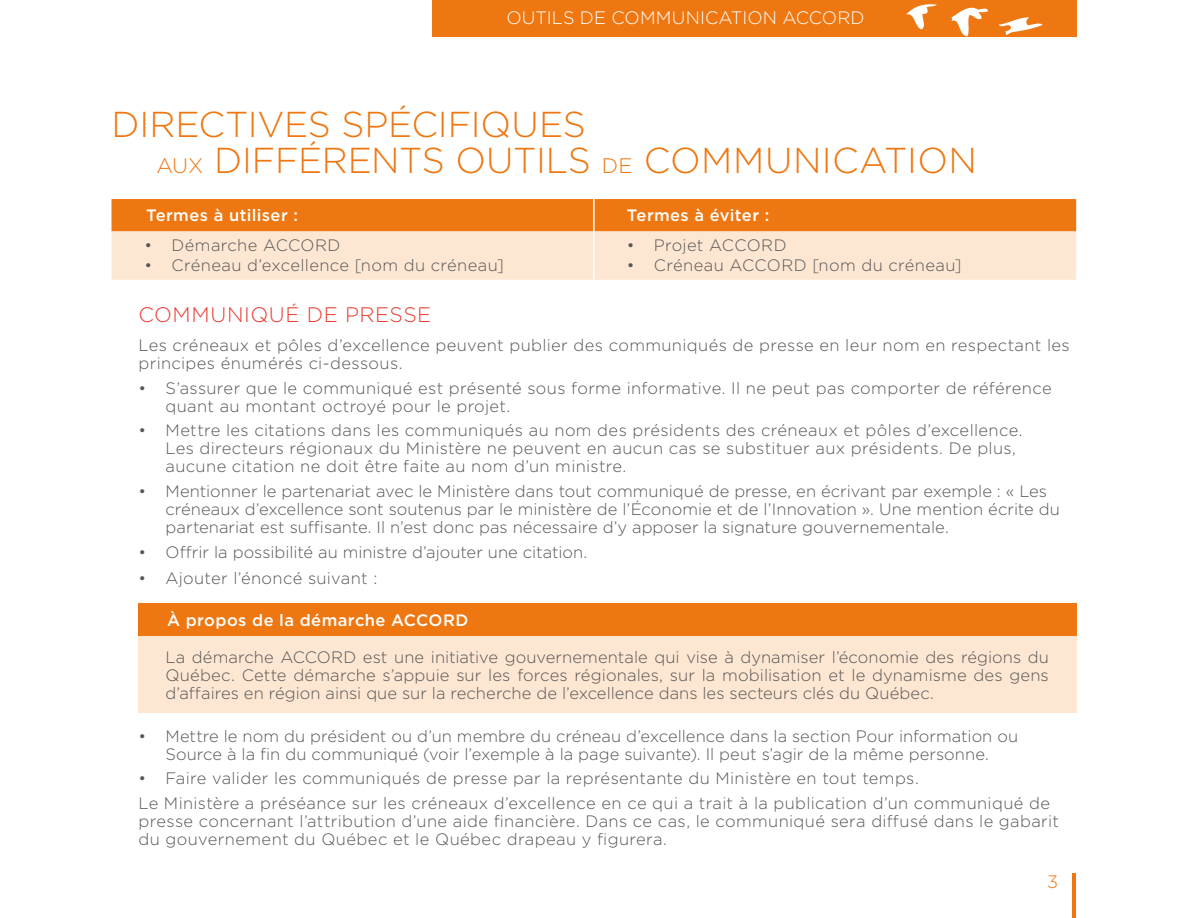
<style>
.page{position:relative;width:1188px;height:918px;background:#fff}
.page>*{position:absolute;margin:0;border:0;box-sizing:border-box;transform-origin:0 0}
.t1{font:300 36px/36px "Gotham";letter-spacing:-.005em;color:#e71}
.t2{font:300 21px "Gotham";letter-spacing:.025em;color:#e83e33}
.t3{font:300 18px "Gotham";letter-spacing:.005em;color:#fff}
.t4{font:300 18px "Gotham";color:#e71}
.texte_courant{font:300 16.5px/18px "Gotham";letter-spacing:.015em;color:#575756}
.texte_courant-2{font:500 16.5px "Gotham";letter-spacing:.025em;color:#fff}
.texte_courant-3{font:300 16.5px "Gotham";letter-spacing:-.005em;color:#575756}
.s1{font-size:21px}
</style>
<div class="page">
<div style="left:432px;top:0;width:644px;height:37px;background:#e71"></div>
<hr style="left:1072px;top:873px;width:4px;height:45px;background:#e71">
<svg style="left:906px;top:4px;width:31px;height:25px"></svg>
<svg style="left:951px;top:7px;width:37px;height:29px"></svg>
<svg style="left:999px;top:17px;width:44px;height:18px"></svg>
<div style="left:112px;top:199px;width:964px;height:32px;background:#e71"></div>
<div style="left:112px;top:231px;width:964px;height:49px;background:#fde6d2"></div>
<hr style="left:593px;top:231px;width:2px;height:49px;background:#fff">
<hr style="left:593px;top:199px;width:2px;height:32px;background:#fff">
<div style="left:139px;top:604px;width:938px;height:32px;background:#e71"></div>
<div style="left:139px;top:636px;width:938px;height:76px;background:#fde6d2"></div>
<p class="t3" style="left:506px;top:6px;width:360px">OUTILS DE COMMUNICATION ACCORD</p>
<h4 class="t1" style="left:157px;top:105px;width:822px;text-indent:-45px">DIRECTIVES SPÉCIFIQUES<br><span class="s1">AUX</span> DIFFÉRENTS OUTILS <span class="s1">DE</span> COMMUNICATION</h4>
<p class="texte_courant-2" style="left:146px;top:204px;width:154px">Termes à utiliser :</p>
<p class="texte_courant-2" style="left:627px;top:204px;width:144px">Termes à éviter :</p>
<p class="texte_courant" style="left:145px;top:236px;width:198px">• Démarche ACCORD</p>
<p class="texte_courant" style="left:145px;top:256px;width:361px">• Créneau d’excellence [nom du créneau]</p>
<p class="texte_courant" style="left:627px;top:236px;width:161px">• Projet ACCORD</p>
<p class="texte_courant" style="left:627px;top:256px;width:336px">• Créneau ACCORD [nom du créneau]</p>
<h5 class="t2" style="left:139px;top:301px;width:294px">COMMUNIQUÉ DE PRESSE</h5>
<p class="texte_courant" style="left:139px;top:336px;width:933px">Les créneaux et pôles d’excellence peuvent publier des communiqués de presse en leur nom en respectant les principes énumérés ci-dessous.</p>
<p class="texte_courant" style="left:166px;top:378px;width:888px;text-indent:-27px">• S’assurer que le communiqué est présenté sous forme informative. Il ne peut pas comporter de référence quant au montant octroyé pour le projet.</p>
<p class="texte_courant" style="left:166px;top:421px;width:859px;text-indent:-27px">• Mettre les citations dans les communiqués au nom des présidents des créneaux et pôles d’excellence.<br>Les directeurs régionaux du Ministère ne peuvent en aucun cas se substituer aux présidents. De plus, aucune citation ne doit être faite au nom d’un ministre.</p>
<p class="texte_courant" style="left:166px;top:482px;width:896px;text-indent:-27px">• Mentionner le partenariat avec le Ministère dans tout communiqué de presse, en écrivant par exemple : « Les créneaux d’excellence sont soutenus par le ministère de l’Économie et de l’Innovation ». Une mention écrite du partenariat est suffisante. Il n’est donc pas nécessaire d’y apposer la signature gouvernementale.</p>
<p class="texte_courant-3" style="left:139px;top:542px;width:450px">• Offrir la possibilité au ministre d’ajouter une citation.</p>
<p class="texte_courant" style="left:139px;top:569px;width:240px">• Ajouter l’énoncé suivant :</p>
<p class="texte_courant-2" style="left:167px;top:609px;width:303px">À propos de la démarche ACCORD</p>
<p class="texte_courant" style="left:166px;top:647px;width:885px;text-align:justify">La démarche ACCORD est une initiative gouvernementale qui vise à dynamiser l’économie des régions du Québec. Cette démarche s’appuie sur les forces régionales, sur la mobilisation et le dynamisme des gens d’affaires en région ainsi que sur la recherche de l’excellence dans les secteurs clés du Québec.</p>
<p class="texte_courant" style="left:139px;top:726px;width:881px;text-align:center">• Mettre le nom du président ou d’un membre du créneau d’excellence dans la section Pour information ou<br>Source à la fin du communiqué (voir l’exemple à la page suivante). Il peut s’agir de la même personne.</p>
<p class="texte_courant" style="left:139px;top:769px;width:782px">• Faire valider les communiqués de presse par la représentante du Ministère en tout temps.</p>
<p class="texte_courant" style="left:139px;top:794px;width:922px">Le Ministère a préséance sur les créneaux d’excellence en ce qui a trait à la publication d’un communiqué de presse concernant l’attribution d’une aide financière. Dans ce cas, le communiqué sera diffusé dans le gabarit du gouvernement du Québec et le Québec drapeau y figurera.</p>
<p class="t4" style="left:1047px;top:870px;width:12px">3</p>
</div>
